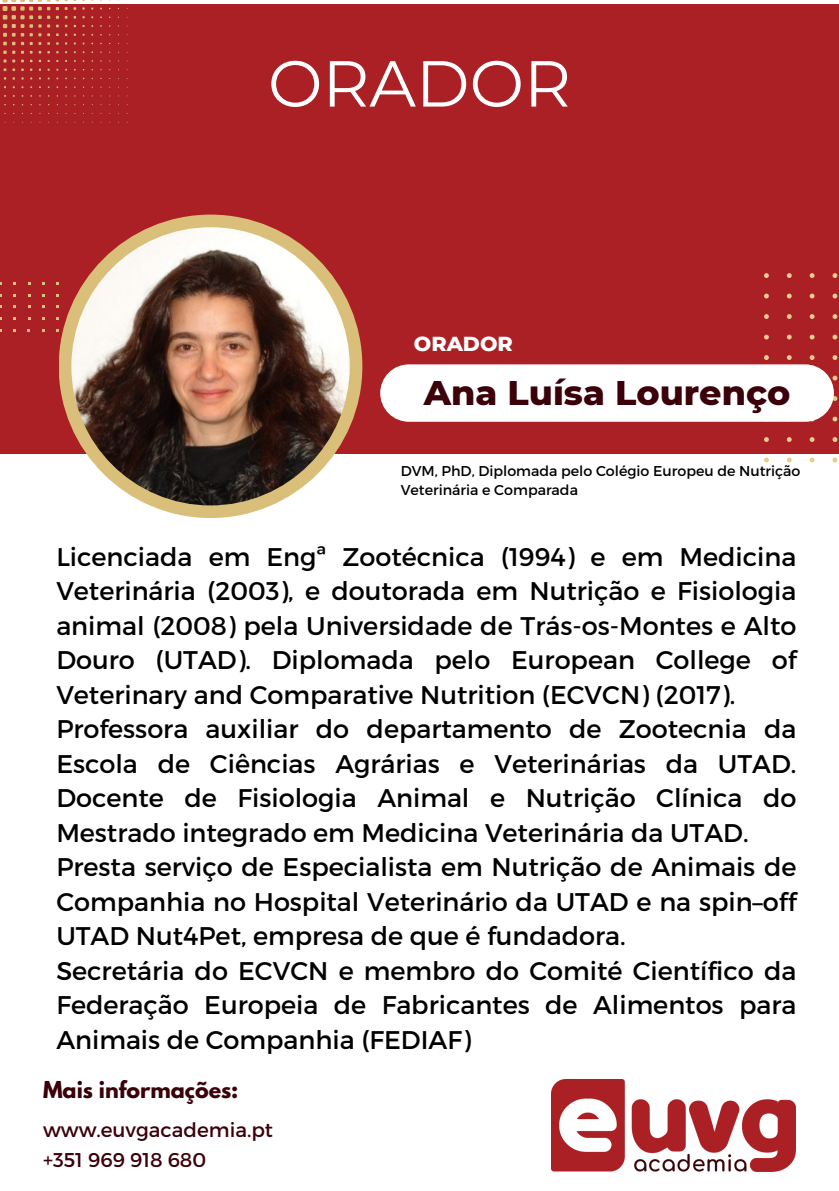
<style>
.page{position:relative;width:839px;height:1191px;background:#fff}
.page>*{position:absolute;margin:0;border:0;box-sizing:border-box;transform-origin:0 0}
.t1{font:64.8px "Montserrat";color:#fff}
.t2{font:800 34.8px "Montserrat";color:#3b000a}
.t3{font:25.6px/34.4px "Montserrat";color:#000}
.t4{font:700 20.6px "League Spartan";color:#3b000a}
.t5{font:800 20.6px "Montserrat";color:#fff}
.t6{font:20px/30.8px "Montserrat";color:#3b000a}
.t7{font:14.2px/19.6px "Montserrat";color:#000}
</style>
<div class="page">
<div style="left:0;top:5px;width:838px;height:449px;background:#ab2025"></div>
<div style="left:59px;top:215px;width:303px;height:303px;background:#dabf7a;border-radius:50%"></div>
<img style="left:71px;top:227px;width:279px;height:278px;border-radius:50%">
<svg style="left:3px;top:51px;width:12px;height:20px"></svg>
<svg style="left:2px;top:0;width:48px;height:45px"></svg>
<svg style="left:764px;top:273px;width:4px;height:5px"></svg>
<svg style="left:786px;top:273px;width:5px;height:5px"></svg>
<svg style="left:809px;top:273px;width:5px;height:5px"></svg>
<svg style="left:832px;top:273px;width:5px;height:5px"></svg>
<svg style="left:764px;top:294px;width:4px;height:4px"></svg>
<svg style="left:786px;top:294px;width:5px;height:4px"></svg>
<svg style="left:809px;top:294px;width:5px;height:4px"></svg>
<svg style="left:832px;top:294px;width:5px;height:4px"></svg>
<svg style="left:764px;top:314px;width:4px;height:5px"></svg>
<svg style="left:786px;top:314px;width:5px;height:5px"></svg>
<svg style="left:809px;top:314px;width:5px;height:5px"></svg>
<svg style="left:832px;top:314px;width:5px;height:5px"></svg>
<svg style="left:764px;top:335px;width:4px;height:4px"></svg>
<svg style="left:786px;top:335px;width:5px;height:4px"></svg>
<svg style="left:809px;top:335px;width:5px;height:4px"></svg>
<svg style="left:832px;top:335px;width:5px;height:4px"></svg>
<svg style="left:764px;top:437px;width:4px;height:5px"></svg>
<svg style="left:786px;top:437px;width:5px;height:5px"></svg>
<svg style="left:809px;top:437px;width:5px;height:5px"></svg>
<svg style="left:832px;top:437px;width:5px;height:5px"></svg>
<svg style="left:764px;top:458px;width:4px;height:4px"></svg>
<svg style="left:787px;top:458px;width:4px;height:4px"></svg>
<svg style="left:809px;top:458px;width:5px;height:4px"></svg>
<svg style="left:832px;top:458px;width:5px;height:4px"></svg>
<svg style="left:380px;top:355px;width:457px;height:67px"></svg>
<img style="left:551px;top:1080px;width:244px;height:91px">
<h1 class="t1" style="left:268px;top:44px;width:304px">ORADOR</h1>
<p class="t5" style="left:414px;top:331px;width:100px">ORADOR</p>
<h2 class="t2" style="left:424px;top:371px;width:368px">Ana Luísa Lourenço</h2>
<p class="t7" style="left:401px;top:460px;width:401px">DVM, PhD, Diplomada pelo Colégio Europeu de Nutrição<br>Veterinária e Comparada</p>
<p class="t3" style="left:56px;top:538px;width:741px">Licenciada em Engª Zootécnica (1994) e em Medicina Veterinária (2003), e doutorada em Nutrição e Fisiologia animal (2008) pela Universidade de Trás-os-Montes e Alto Douro (UTAD). Diplomada pelo European College of Veterinary and Comparative Nutrition (ECVCN) (2017).<br>Professora auxiliar do departamento de Zootecnia da Escola de Ciências Agrárias e Veterinárias da UTAD.<br>Docente de Fisiologia Animal e Nutrição Clínica do Mestrado integrado em Medicina Veterinária da UTAD.<br>Presta serviço de Especialista em Nutrição de Animais de Companhia no Hospital Veterinário da UTAD e na spin–off UTAD Nut4Pet, empresa de que é fundadora.<br>Secretária do ECVCN e membro do Comité Científico da Federação Europeia de Fabricantes de Alimentos para Animais de Companhia (FEDIAF)</p>
<p class="t4" style="left:43px;top:1079px;width:197px">Mais informações:</p>
<p class="t6" style="left:43px;top:1113px;width:231px">www.euvgacademia.pt +351 969 918 680</p>
</div>
